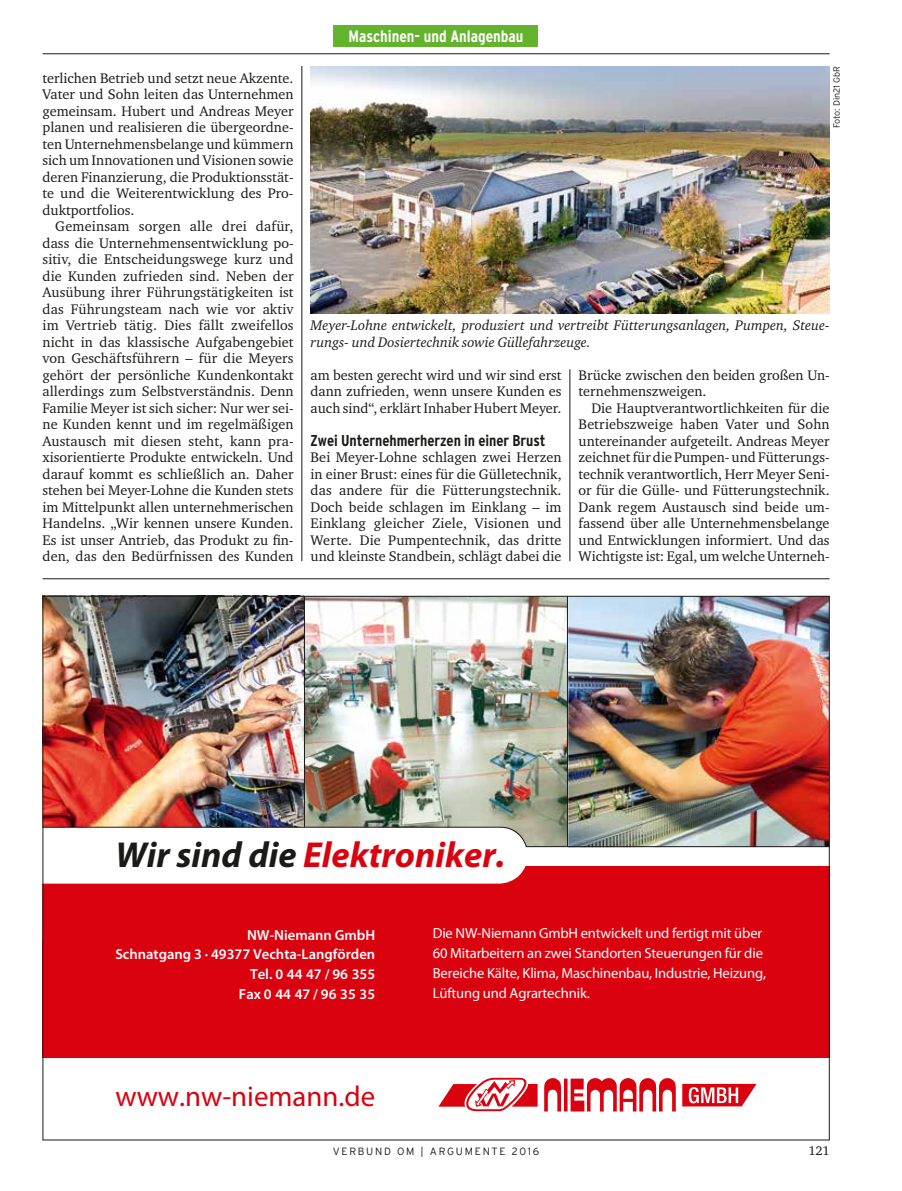
<style>
.page{position:relative;width:902px;height:1191px;background:#fff}
.page>*{position:absolute;margin:0;border:0;box-sizing:border-box;transform-origin:0 0}
.t1{font:italic 700 36.15px "Myriad Pro";color:#da020e}
.t2{font:28.8px "Myriad Pro";color:#da020e}
.t3{font:700 condensed 16.5px "Interstate";color:#fff}
.t4{font:700 condensed 15.75px "Interstate";letter-spacing:-.005em;color:#1a1a18}
.t5{font:14.55px/20px "Myriad Pro";letter-spacing:-.01em;color:#fff}
.t6{font:600 14.55px/20px "Myriad Pro";color:#fff;text-align:right}
.t7{font:14.25px/16.5px "Charter ITC Std";color:#1a1a18;text-align:justify}
.t8{font:italic 14.25px/16.5px "Charter ITC Std";letter-spacing:.005em;color:#1a1a18}
.t9{font:12.75px "Charter ITC Std";color:#1a1a18}
.t10{font:300 10.5px "Interstate";letter-spacing:.165em;color:#1a1a18}
.t11{font:300 9px "Interstate";color:#1a1a18}
.s1{color:#1a1a18}
</style>
<div class="page">
<hr style="left:43px;top:53px;width:786px;height:1px;background:#1a1a18">
<hr style="left:301px;top:66px;width:1px;height:495px;background:#1a1a18">
<hr style="left:43px;top:578px;width:786px;height:1px;background:#1a1a18">
<hr style="left:569px;top:369px;width:1px;height:192px;background:#1a1a18">
<img style="left:310px;top:66px;width:519px;height:248px">
<div style="left:43px;top:866px;width:786px;height:192px;background:#da020e"></div>
<svg style="left:438px;top:1077px;width:318px;height:34px"></svg>
<img style="left:45px;top:598px;width:258px;height:228px">
<img style="left:305px;top:598px;width:522px;height:228px">
<svg style="left:45px;top:826px;width:782px;height:57px"></svg>
<hr style="left:304px;top:596px;width:1px;height:231px;background:#1a1a18">
<hr style="left:567px;top:596px;width:1px;height:250px;background:#1a1a18">
<div style="left:334px;top:26px;width:204px;height:21px;background:#64b32c"></div>
<p class="t7" style="left:43px;top:69px;width:252px">terlichen Betrieb und setzt neue Akzente.<br>Vater und Sohn leiten das Unternehmen gemeinsam. Hubert und Andreas Meyer planen und realisieren die übergeordne&shy;ten Unternehmensbelange und kümmern sich um Innovationen und Visionen sowie deren Finanzierung, die Produktionsstät&shy;te und die Weiterentwicklung des Pro&shy;duktportfolios.</p>
<p class="t7" style="left:43px;top:218px;width:253px;text-indent:13px">Gemeinsam sorgen alle drei dafür, dass die Unternehmensentwicklung po&shy;sitiv, die Entscheidungswege kurz und die Kunden zufrieden sind. Neben der Ausübung ihrer Führungstätigkeiten ist das Führungsteam nach wie vor aktiv im Vertrieb tätig. Dies fällt zweifellos nicht in das klassische Aufgabengebiet von Geschäftsführern – für die Meyers gehört der persönliche Kundenkontakt allerdings zum Selbstverständnis. Denn Familie Meyer ist sich sicher: Nur wer sei&shy;ne Kunden kennt und im regelmäßigen Austausch mit diesen steht, kann pra&shy;xisorientierte Produkte entwickeln. Und darauf kommt es schließlich an. Daher stehen bei Meyer-Lohne die Kunden stets im Mittelpunkt allen unternehmerischen Handelns. „Wir kennen unsere Kunden.<br>Es ist unser Antrieb, das Produkt zu fin&shy;den, das den Bedürfnissen des Kunden</p>
<p class="t3" style="left:348px;top:27px;width:176px">Maschinen- und Anlagenbau</p>
<p class="t11" style="left:831px;top:128px;width:64px;rotate:-90deg">Foto: Din21 GbR</p>
<p class="t8" style="left:310px;top:317px;width:520px">Meyer-Lohne entwickelt, produziert und vertreibt Fütterungsanlagen, Pumpen, Steue&shy;rungs- und Dosiertechnik sowie Güllefahrzeuge.</p>
<p class="t7" style="left:310px;top:366px;width:252px">am besten gerecht wird und wir sind erst dann zufrieden, wenn unsere Kunden es auch sind“, erklärt Inhaber Hubert Meyer.</p>
<p class="t4" style="left:310px;top:431px;width:236px">Zwei Unternehmerherzen in einer Brust</p>
<p class="t7" style="left:310px;top:449px;width:252px">Bei Meyer-Lohne schlagen zwei Herzen in einer Brust: eines für die Gülletechnik, das andere für die Fütterungstechnik.<br>Doch beide schlagen im Einklang – im Einklang gleicher Ziele, Visionen und Werte. Die Pumpentechnik, das dritte und kleinste Standbein, schlägt dabei die</p>
<p class="t7" style="left:578px;top:366px;width:252px">Brücke zwischen den beiden großen Un&shy;ternehmenszweigen.</p>
<p class="t7" style="left:578px;top:399px;width:252px;text-indent:13px">Die Hauptverantwortlichkeiten für die Betriebszweige haben Vater und Sohn untereinander aufgeteilt. Andreas Meyer zeichnet für die Pumpen- und Fütterungs&shy;technik verantwortlich, Herr Meyer Seni&shy;or für die Gülle- und Fütterungstechnik.<br>Dank regem Austausch sind beide um&shy;fassend über alle Unternehmensbelange und Entwicklungen informiert. Und das Wichtigste ist: Egal, um welche Unterneh-</p>
<h1 class="t1" style="left:115px;top:835px;width:391px"><span class="s1">Wir sind die</span> Elektroniker.</h1>
<p class="t6" style="left:115px;top:925px;width:261px">NW-Niemann GmbH<br>Schnatgang 3 · 49377 Vechta-Langförden<br>Tel. 0 44 47 / 96 355<br>Fax 0 44 47 / 96 35 35</p>
<p class="t5" style="left:432px;top:923px;width:335px">Die NW-Niemann GmbH entwickelt und fertigt mit über 60 Mitarbeitern an zwei Standorten Steuerungen für die Bereiche Kälte, Klima, Maschinenbau, Industrie, Heizung, Lüftung und Agrartechnik.</p>
<h2 class="t2" style="left:115px;top:1078px;width:261px">www.nw-niemann.de</h2>
<p class="t10" style="left:333px;top:1145px;width:208px">VERBUND OM | ARGUMENTE 2016</p>
<p class="t9" style="left:808px;top:1143px;width:23px">121</p>
</div>
